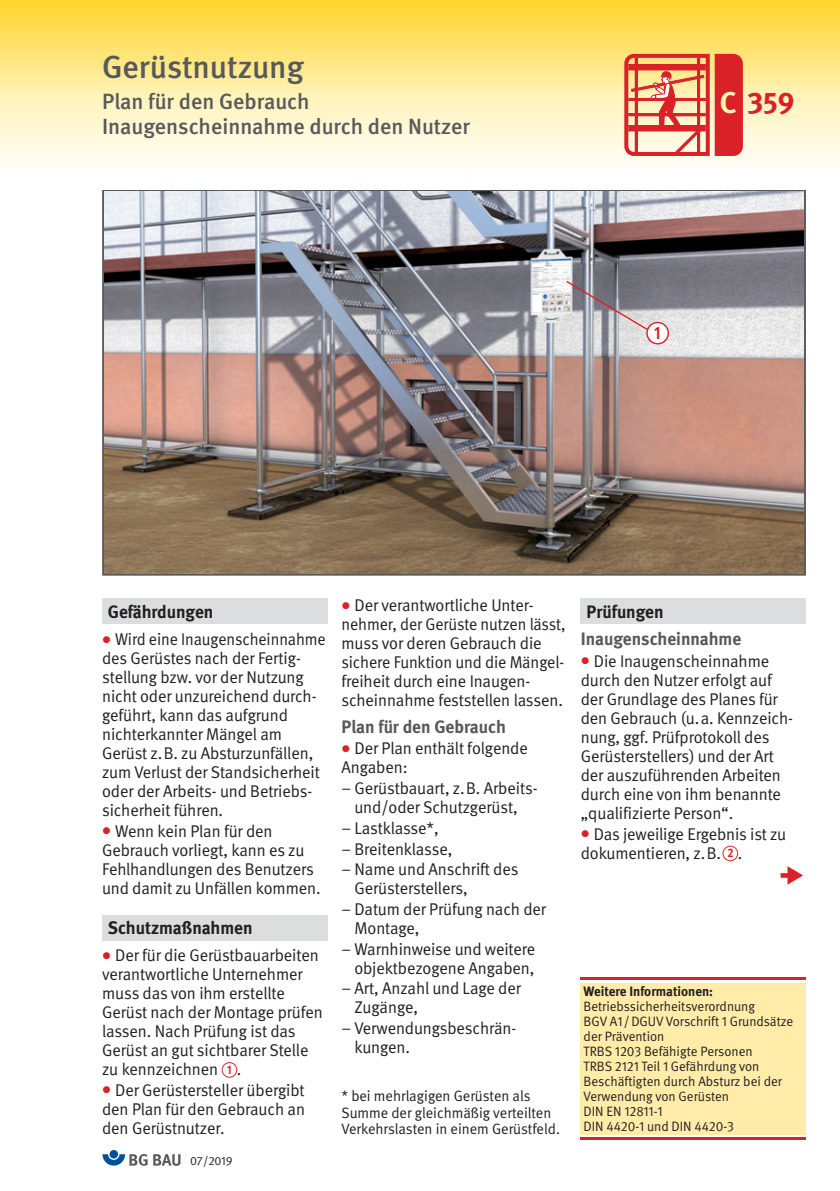
<style>
.page{position:relative;width:840px;height:1191px;background:#fff}
.page>*{position:absolute;margin:0;border:0;box-sizing:border-box;transform-origin:0 0}
.t1{font:500 32px "DGUV Meta";color:#58595b}
.t2{font:700 30px "DGUV Meta";color:#da2128}
.t3{font:500 22px/25px "DGUV Meta";color:#58595b}
.t4{font:700 18px "DGUV Meta";color:#231f20}
.t5{font:700 18px "DGUV Meta";color:#58595b}
.t6{font:700 18px "DGUV Meta";color:#da2128;scale:.9 1}
.t7{font:17px/19px "DGUV Meta";letter-spacing:-.005em;color:#231f20}
.t8{font:17px/19px "DGUV Meta";letter-spacing:-.005em;color:#231f20;scale:.94 1}
.t9{font:15px/16.4px "DGUV Meta";color:#231f20}
.t10{font:13.6px/15px "DGUV Meta";color:#231f20}
.t11{font:700 13.6px "DGUV Meta";color:#231f20}
.t12{font:700 12.4px "DGUV Meta";color:#da2128;scale:.9 1}
.t13{font:12px "DGUV Meta";letter-spacing:-.005em;color:#231f20}
.s1{color:#fff9ae}
.s2{color:#da2128}
</style>
<div class="page">
<svg style="left:0;top:96px;width:839px;height:70px;background:#fef6d7"></svg>
<img style="left:0;top:0;width:839px;height:96px">
<svg style="left:624px;top:54px;width:80px;height:102px;background:#ee987d"></svg>
<div style="left:714px;top:54px;width:28px;height:102px;background:#da2128"></div>
<div style="left:102px;top:598px;width:225px;height:26px;background:#dcddde"></div>
<div style="left:102px;top:914px;width:225px;height:26px;background:#dcddde"></div>
<div style="left:580px;top:982px;width:225px;height:152px;background:#ffeca9"></div>
<hr style="left:580px;top:977px;width:225px;height:3px;background:#da2128">
<hr style="left:580px;top:1137px;width:225px;height:3px;background:#da2128">
<img style="left:104px;top:192px;width:699px;height:381px">
<svg style="left:221px;top:1062px;width:16px;height:15px"></svg>
<div style="left:222px;top:1063px;width:14px;height:13px;background:#fff;border-radius:50%"></div>
<div style="left:109px;top:1150px;width:9px;height:8px;background:#00519c;border-radius:50%"></div>
<svg style="left:102px;top:1154px;width:45px;height:11px"></svg>
<svg style="left:153px;top:1154px;width:27px;height:11px"></svg>
<svg style="left:564px;top:279px;width:90px;height:56px;background:#a39fa5"></svg>
<svg style="left:646px;top:322px;width:22px;height:22px"></svg>
<div style="left:647px;top:323px;width:20px;height:20px;background:#fff;border-radius:50%"></div>
<div style="left:580px;top:598px;width:225px;height:26px;background:#dcddde"></div>
<svg style="left:722px;top:845px;width:15px;height:16px"></svg>
<div style="left:723px;top:846px;width:13px;height:14px;background:#fff;border-radius:50%"></div>
<h1 class="t1" style="left:102px;top:55px;width:203px">Gerüstnutzung</h1>
<p class="t3" style="left:102px;top:90px;width:369px">Plan für den Gebrauch<br>Inaugenscheinnahme durch den Nutzer</p>
<h2 class="t2" style="left:719px;top:91px;width:76px"><span class="s1">C</span> 359</h2>
<p class="t6" style="left:653px;top:326px;width:9px">1</p>
<p class="t4" style="left:108px;top:604px;width:107px">Gefährdungen</p>
<p class="t8" style="left:102px;top:631px;width:239px"><span class="s2">●</span> Wird eine Inaugenscheinnahme des Gerüstes nach der Fertig - stellung bzw. vor der Nutzung nicht oder unzureichend durch&shy;geführt, kann das aufgrund nichterkannter Mängel am<br>Gerüst z.B. zu Absturz unfällen, zum Verlust der Standsicherheit oder der Arbeits- und Betriebs - sicherheit führen.</p>
<p class="t7" style="left:102px;top:822px;width:220px"><span class="s2">●</span> Wenn kein Plan für den<br>Gebrauch vorliegt, kann es zu<br>Fehlhandlungen des Benutzers und damit zu Unfällen kommen.</p>
<p class="t4" style="left:108px;top:920px;width:146px">Schutzmaßnahmen</p>
<p class="t7" style="left:102px;top:947px;width:222px"><span class="s2">●</span> Der für die Gerüstbauarbeiten verantwortliche Unternehmer muss das von ihm erstellte<br>Gerüst nach der Montage prüfen lassen. Nach Prüfung ist das<br>Gerüst an gut sichtbarer Stelle zu kennzeichnen .</p>
<p class="t7" style="left:102px;top:1081px;width:204px;text-align:justify"><span class="s2">●</span> Der Gerüstersteller übergibt den Plan für den Gebrauch an den Gerüstnutzer.</p>
<p class="t12" style="left:227px;top:1064px;width:7px">1</p>
<p class="t13" style="left:190px;top:1156px;width:44px">07/2019</p>
<p class="t7" style="left:341px;top:597px;width:225px"><span class="s2">●</span> Der verantwortliche Unter - nehmer, der Gerüste nutzen lässt, muss vor deren Gebrauch die sichere Funktion und die Mängel - freiheit durch eine Inaugen&shy;scheinnahme feststellen lassen.</p>
<p class="t5" style="left:341px;top:719px;width:166px">Plan für den Gebrauch</p>
<p class="t7" style="left:341px;top:740px;width:188px"><span class="s2">●</span> Der Plan enthält folgende<br>Angaben:</p>
<p class="t7" style="left:341px;top:780px;width:197px;text-align:center">– Gerüstbauart, z.B. Arbeits&shy;und/oder Schutzgerüst,</p>
<p class="t7" style="left:341px;top:819px;width:99px">– Lastklasse*,</p>
<p class="t7" style="left:341px;top:840px;width:112px">– Breitenklasse,</p>
<p class="t7" style="left:354px;top:861px;width:165px;text-indent:-13px">– Name und Anschrift des<br>Gerüsterstellers,</p>
<p class="t7" style="left:354px;top:901px;width:193px;text-indent:-13px">– Datum der Prüfung nach der<br>Montage,</p>
<p class="t7" style="left:341px;top:940px;width:195px;text-align:right">– Warnhinweise und weitere objektbezogene Angaben,</p>
<p class="t7" style="left:354px;top:980px;width:168px;text-indent:-13px">– Art, Anzahl und Lage der<br>Zugänge,</p>
<p class="t7" style="left:354px;top:1020px;width:163px;text-indent:-13px">– Verwendungsbeschrän - kungen.</p>
<p class="t9" style="left:341px;top:1089px;width:220px">* bei mehrlagigen Gerüsten als<br>Summe der gleichmäßig verteilten<br>Verkehrslasten in einem Gerüstfeld.</p>
<p class="t4" style="left:586px;top:604px;width:79px">Prüfungen</p>
<p class="t5" style="left:580px;top:632px;width:162px">Inaugenscheinnahme</p>
<p class="t7" style="left:580px;top:653px;width:213px"><span class="s2">●</span> Die Inaugenscheinnahme durch den Nutzer erfolgt auf der Grundlage des Planes für den Gebrauch (u.a. Kennzeich&shy;nung, ggf. Prüfprotokoll des<br>Gerüsterstellers) und der Art der auszuführenden Arbeiten durch eine von ihm benannte „qualifizierte Person“.</p>
<p class="t7" style="left:580px;top:825px;width:207px"><span class="s2">●</span> Das jeweilige Ergebnis ist zu dokumentieren, z.B. .</p>
<p class="t12" style="left:727px;top:848px;width:8px">2</p>
<p class="t11" style="left:583px;top:986px;width:131px">Weitere Informationen:</p>
<p class="t10" style="left:583px;top:999px;width:211px">Betriebssicherheitsverordnung<br>BGV A1 / DGUV Vorschrift 1 Grundsätze der Prävention<br>TRBS 1203 Befähigte Personen<br>TRBS 2121 Teil 1 Gefährdung von<br>Beschäftigten durch Absturz bei der<br>Verwendung von Gerüsten<br>DIN EN 12811-1<br>DIN 4420-1 und DIN 4420-3</p>
</div>
